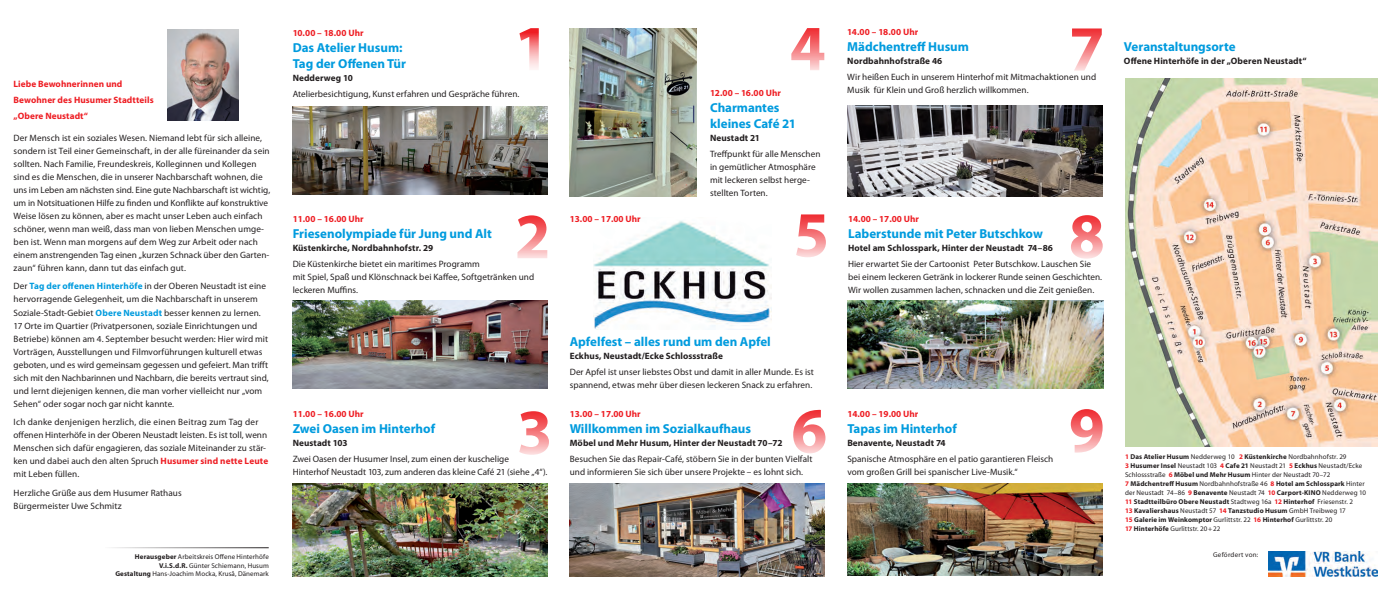
<style>
.page{position:relative;width:1389px;height:596px;background:#fff}
.page>*{position:absolute;margin:0;border:0;box-sizing:border-box;transform-origin:0 0}
.t1{font:700 64.8px "Myriad Pro";color:#ee1d23}
.t2{font:700 13px/16px "Myriad Pro";color:#009bde}
.t3{font:9.2px/13px "Myriad Pro";letter-spacing:.005em;color:#231f20}
.t4{font:700 9.2px "Myriad Pro";letter-spacing:.01em;color:#231f20}
.t5{font:700 9.2px/16px "Myriad Pro";letter-spacing:.005em;color:#ee1d23}
.t6{font:7px/9px "Myriad Pro";letter-spacing:.015em;color:#231f20;text-align:right}
.t7{font:7px "Myriad Pro";letter-spacing:.035em;color:#231f20}
.s1{font-weight:700;color:#009bde}
.s2{font-weight:700;color:#ee1d23}
.s3{font-weight:700}
</style>
<div class="page">
<img style="left:594px;top:220px;width:178px;height:109px">
<img style="left:168px;top:29px;width:70px;height:92px">
<img style="left:293px;top:107px;width:254px;height:87px">
<img style="left:293px;top:300px;width:254px;height:88px">
<img style="left:293px;top:483px;width:254px;height:93px">
<img style="left:848px;top:105px;width:254px;height:91px">
<img style="left:847px;top:300px;width:256px;height:88px">
<img style="left:847px;top:483px;width:255px;height:92px">
<img style="left:570px;top:28px;width:127px;height:168px">
<img style="left:570px;top:483px;width:255px;height:92px">
<hr style="left:105px;top:547px;width:164px;height:1px;background:#231f20">
<img style="left:1269px;top:551px;width:109px;height:24px">
<img style="left:1125px;top:78px;width:252px;height:368px">
<p class="t5" style="left:14px;top:75px;width:142px">Liebe Bewohnerinnen und<br>Bewohner des Husumer Stadtteils „Obere Neustadt“</p>
<p class="t3" style="left:14px;top:131px;width:258px">Der Mensch ist ein soziales Wesen. Niemand lebt für sich alleine, sondern ist Teil einer Gemeinschaft, in der alle füreinander da sein sollten. Nach Familie, Freundeskreis, Kolleginnen und Kollegen sind es die Menschen, die in unserer Nachbarschaft wohnen, die uns im Leben am nächsten sind. Eine gute Nachbarschaft ist wichtig, um in Notsituationen Hilfe zu finden und Konflikte auf konstruktive Weise lösen zu können, aber es macht unser Leben auch einfach schöner, wenn man weiß, dass man von lieben Menschen umge&shy;ben ist. Wenn man morgens auf dem Weg zur Arbeit oder nach einem anstrengenden Tag einen „kurzen Schnack über den Garten&shy;zaun“ führen kann, dann tut das einfach gut.</p>
<p class="t3" style="left:14px;top:279px;width:257px">Der <span class="s1">Tag der offenen Hinterhöfe</span> in der Oberen Neustadt ist eine hervorragende Gelegenheit, um die Nachbarschaft in unserem Soziale-Stadt-Gebiet <span class="s1">Obere Neustadt</span> besser kennen zu lernen.<br>17 Orte im Quartier (Privatpersonen, soziale Einrichtungen und Betriebe) können am 4. September besucht werden: Hier wird mit Vorträgen, Ausstellungen und Filmvorführungen kulturell etwas geboten, und es wird gemeinsam gegessen und gefeiert. Man trifft sich mit den Nachbarinnen und Nachbarn, die bereits vertraut sind, und lernt diejenigen kennen, die man vorher vielleicht nur „vom Sehen“ oder sogar noch gar nicht kannte.</p>
<p class="t3" style="left:14px;top:415px;width:256px">Ich danke denjenigen herzlich, die einen Beitrag zum Tag der offenen Hinterhöfe in der Oberen Neustadt leisten. Es ist toll, wenn Menschen sich dafür engagieren, das soziale Miteinander zu stär&shy;ken und dabei auch den alten Spruch <span class="s2">Husumer sind nette Leute </span>mit Leben füllen.</p>
<p class="t3" style="left:14px;top:486px;width:170px">Herzliche Grüße aus dem Husumer Rathaus<br>Bürgermeister Uwe Schmitz</p>
<h1 class="t1" style="left:514px;top:6px;width:37px">1</h1>
<p class="t5" style="left:293px;top:24px;width:73px">10.00 – 18.00 Uhr</p>
<h2 class="t2" style="left:293px;top:39px;width:115px">Das Atelier Husum:<br>Tag der Offenen Tür</h2>
<p class="t4" style="left:293px;top:72px;width:62px">Nedderweg 10</p>
<p class="t3" style="left:293px;top:87px;width:228px">Atelierbesichtigung, Kunst erfahren und Gespräche führen.</p>
<p class="t5" style="left:293px;top:210px;width:72px">11.00 – 16.00 Uhr</p>
<h2 class="t2" style="left:293px;top:225px;width:201px">Friesenolympiade für Jung und Alt</h2>
<p class="t4" style="left:293px;top:241px;width:142px">Küstenkirche, Nordbahnhofstr. 29</p>
<p class="t3" style="left:293px;top:257px;width:243px">Die Küstenkirche bietet ein maritimes Programm<br>mit Spiel, Spaß und Klönschnack bei Kaffee, Softgetränken und leckeren Muffins.</p>
<h1 class="t1" style="left:515px;top:194px;width:37px">2</h1>
<p class="t5" style="left:293px;top:405px;width:72px">11.00 – 16.00 Uhr</p>
<h2 class="t2" style="left:293px;top:420px;width:144px">Zwei Oasen im Hinterhof</h2>
<p class="t4" style="left:293px;top:437px;width:57px">Neustadt 103</p>
<p class="t3" style="left:293px;top:452px;width:256px">Zwei Oasen der Husumer Insel, zum einen der kuschelige<br>Hinterhof Neustadt 103, zum anderen das kleine Café 21 (siehe „4“).</p>
<h1 class="t1" style="left:517px;top:389px;width:37px">3</h1>
<h1 class="t1" style="left:790px;top:6px;width:37px">4</h1>
<p class="t5" style="left:570px;top:210px;width:72px">13.00 – 17.00 Uhr</p>
<p class="t5" style="left:710px;top:85px;width:73px">12.00 – 16.00 Uhr</p>
<h2 class="t2" style="left:710px;top:99px;width:87px">Charmantes kleines Café 21</h2>
<p class="t4" style="left:710px;top:132px;width:52px">Neustadt 21</p>
<p class="t3" style="left:710px;top:147px;width:112px">Treffpunkt für alle Menschen in gemütlicher Atmosphäre mit leckeren selbst herge&shy;stellten Torten.</p>
<h1 class="t1" style="left:793px;top:192px;width:37px">5</h1>
<h2 class="t2" style="left:570px;top:333px;width:203px">Apfelfest – alles rund um den Apfel</h2>
<p class="t4" style="left:570px;top:350px;width:155px">Eckhus, Neustadt/Ecke Schlossstraße</p>
<p class="t3" style="left:570px;top:365px;width:246px">Der Apfel ist unser liebstes Obst und damit in aller Munde. Es ist spannend, etwas mehr über diesen leckeren Snack zu erfahren.</p>
<h1 class="t1" style="left:791px;top:388px;width:37px">6</h1>
<p class="t5" style="left:570px;top:405px;width:72px">13.00 – 17.00 Uhr</p>
<h2 class="t2" style="left:570px;top:420px;width:183px">Willkommen im Sozialkaufhaus</h2>
<p class="t4" style="left:570px;top:437px;width:214px">Möbel und Mehr Husum, Hinter der Neustadt 70–72</p>
<p class="t3" style="left:570px;top:452px;width:244px">Besuchen Sie das Repair-Café, stöbern Sie in der bunten Vielfalt und informieren Sie sich über unsere Projekte – es lohnt sich.</p>
<h1 class="t1" style="left:1069px;top:6px;width:37px">7</h1>
<p class="t5" style="left:847px;top:24px;width:73px">14.00 – 18.00 Uhr</p>
<h2 class="t2" style="left:847px;top:38px;width:123px">Mädchentreff Husum</h2>
<p class="t4" style="left:847px;top:55px;width:97px">Nordbahnhofstraße 46</p>
<p class="t3" style="left:847px;top:70px;width:251px">Wir heißen Euch in unserem Hinterhof mit Mitmachaktionen und<br>Musik für Klein und Groß herzlich willkommen.</p>
<h2 class="t2" style="left:1124px;top:38px;width:113px">Veranstaltungsorte</h2>
<p class="t4" style="left:1124px;top:55px;width:184px">Offene Hinterhöfe in der „Oberen Neustadt“</p>
<h1 class="t1" style="left:1069px;top:194px;width:37px">8</h1>
<p class="t5" style="left:848px;top:210px;width:72px">14.00 – 17.00 Uhr</p>
<h2 class="t2" style="left:848px;top:225px;width:196px">Laberstunde mit Peter Butschkow</h2>
<p class="t4" style="left:848px;top:241px;width:207px">Hotel am Schlosspark, Hinter der Neustadt 74–86</p>
<p class="t3" style="left:848px;top:257px;width:256px">Hier erwartet Sie der Cartoonist Peter Butschkow. Lauschen Sie bei einem leckeren Getränk in lockerer Runde seinen Geschichten.<br>Wir wollen zusammen lachen, schnacken und die Zeit genießen.</p>
<p class="t5" style="left:847px;top:405px;width:72px">14.00 – 19.00 Uhr</p>
<h2 class="t2" style="left:847px;top:420px;width:111px">Tapas im Hinterhof</h2>
<p class="t4" style="left:847px;top:437px;width:100px">Benavente, Neustadt 74</p>
<p class="t3" style="left:847px;top:452px;width:207px">Spanische Atmosphäre en el patio garantieren Fleisch vom großen Grill bei spanischer Live-Musik.“</p>
<h1 class="t1" style="left:1069px;top:387px;width:37px">9</h1>
<p class="t6" style="left:1125px;top:452px;width:243px;text-align:left"><span class="s2">1</span> <span class="s3">Das Atelier Husum</span> Nedderweg 10 <span class="s2">2</span> <span class="s3">Küstenkirche</span> Nordbahnhofstr. 29<br><span class="s2">3</span> <span class="s3">Husumer Insel</span> Neustadt 103 <span class="s2">4</span> <span class="s3">Cafe 21</span> Neustadt 21 <span class="s2">5</span> <span class="s3">Eckhus</span> Neustadt/Ecke Schlossstraße <span class="s2">6</span> <span class="s3">Möbel und Mehr Husum</span> Hinter der Neustadt 70–72<br><span class="s2">7</span> <span class="s3">Mädchentreff Husum</span> Nordbahnhofstraße 46 <span class="s2">8</span> <span class="s3">Hotel am Schlosspark</span> Hinter der Neustadt 74–86 <span class="s2">9</span> <span class="s3">Benavente</span> Neustadt 74 <span class="s2">10</span> <span class="s3">Carport-KINO</span> Nedderweg 10<br><span class="s2">11</span> <span class="s3">Stadtteilbüro Obere Neustadt</span> Stadtweg 16a <span class="s2">12</span> <span class="s3">Hinterhof</span> Friesenstr. 2<br><span class="s2">13</span> <span class="s3">Kavaliershaus</span> Neustadt 57 <span class="s2">14</span> <span class="s3">Tanzstudio Husum</span> GmbH Treibweg 17<br><span class="s2">15</span> <span class="s3">Galerie im Weinkomptor</span> Gurlittstr. 22 <span class="s2">16</span> <span class="s3">Hinterhof</span> Gurlittstr. 20<br><span class="s2">17</span> <span class="s3">Hinterhöfe</span> Gurlittstr. 20+ 22</p>
<p class="t6" style="left:115px;top:552px;width:155px;line-height:8.4px"><span class="s3">Herausgeber</span> Arbeitskreis Offene Hinterhöfe<br><span class="s3">V.i.S.d.R.</span> Günter Schiemann, Husum<br><span class="s3">Gestaltung</span> Hans-Joachim Mocka, Kruså, Dänemark</p>
<p class="t7" style="left:1213px;top:549px;width:47px">Gefördert von:</p>
</div>
